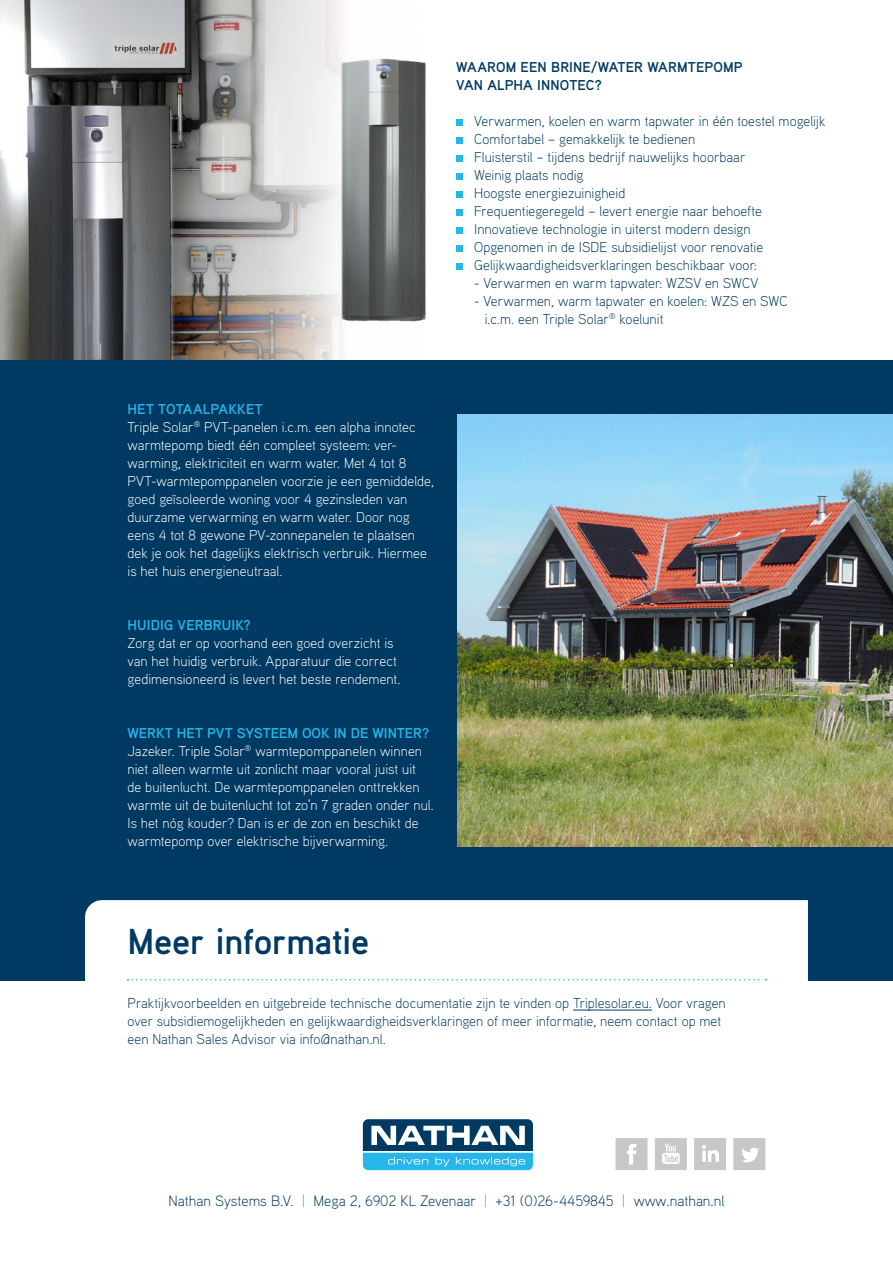
<style>
.page{position:relative;width:893px;height:1263px;background:#fff}
.page>*{position:absolute;margin:0;border:0;box-sizing:border-box;transform-origin:0 0}
.t1{font:700 36px "Aaux Pro";letter-spacing:-.005em;color:#003a62}
.t2{font:300 15px "Aaux Pro";color:#003a62}
.t3{font:300 14.25px/18px "Aaux Pro";letter-spacing:.005em;color:#fff}
.t4{font:300 14.25px/18px "Aaux Pro";color:#003a62}
.t5{font:700 14.25px "Aaux Pro";color:#26b6ea}
.t6{font:700 14.25px/18px "Aaux Pro";letter-spacing:.01em;color:#003a62}
.s1{color:#26b6ea}
</style>
<div class="page">
<img style="left:0;top:0;width:343px;height:360px">
<div style="left:0;top:360px;width:893px;height:620px;background:#003a62"></div>
<div style="left:456px;top:120px;width:7px;height:6px;background:#26b6ea"></div>
<div style="left:456px;top:138px;width:7px;height:6px;background:#26b6ea"></div>
<div style="left:456px;top:156px;width:7px;height:6px;background:#26b6ea"></div>
<div style="left:456px;top:174px;width:7px;height:6px;background:#26b6ea"></div>
<div style="left:456px;top:192px;width:7px;height:6px;background:#26b6ea"></div>
<div style="left:456px;top:210px;width:7px;height:6px;background:#26b6ea"></div>
<div style="left:456px;top:228px;width:7px;height:6px;background:#26b6ea"></div>
<div style="left:456px;top:246px;width:7px;height:6px;background:#26b6ea"></div>
<div style="left:456px;top:264px;width:7px;height:6px;background:#26b6ea"></div>
<svg style="left:363px;top:1119px;width:170px;height:51px"></svg>
<div style="left:85px;top:900px;width:723px;height:110px;background:#fff"></div>
<hr style="left:573px;top:1010px;width:79px;height:1px;background:#003a62">
<svg style="left:128px;top:979px;width:638px;height:1px"></svg>
<svg style="left:694px;top:1138px;width:32px;height:32px"></svg>
<svg style="left:615px;top:1138px;width:32px;height:32px"></svg>
<svg style="left:655px;top:1138px;width:32px;height:32px"></svg>
<svg style="left:733px;top:1138px;width:32px;height:32px"></svg>
<img style="left:457px;top:414px;width:436px;height:432px">
<img style="left:334px;top:55px;width:92px;height:269px">
<p class="t6" style="left:456px;top:58px;width:288px">WAAROM EEN BRINE/WATER WARMTEPOMP<br>VAN ALPHA INNOTEC?</p>
<p class="t4" style="left:474px;top:112px;width:353px">Verwarmen, koelen en warm tapwater in één toestel mogelijk</p>
<p class="t4" style="left:474px;top:130px;width:223px">Comfortabel – gemakkelijk te bedienen</p>
<p class="t4" style="left:474px;top:148px;width:273px">Fluisterstil – tijdens bedrijf nauwelijks hoorbaar</p>
<p class="t4" style="left:474px;top:166px;width:111px">Weinig plaats nodig</p>
<p class="t4" style="left:474px;top:184px;width:153px">Hoogste energiezuinigheid</p>
<p class="t4" style="left:474px;top:202px;width:289px">Frequentiegeregeld – levert energie naar behoefte</p>
<p class="t4" style="left:474px;top:220px;width:278px">Innovatieve technologie in uiterst modern design</p>
<p class="t4" style="left:474px;top:238px;width:290px">Opgenomen in de ISDE subsidielijst voor renovatie</p>
<p class="t4" style="left:474px;top:256px;width:284px">Gelijkwaardigheidsverklaringen beschikbaar voor:</p>
<p class="t4" style="left:474px;top:274px;width:286px">- Verwarmen en warm tapwater: WZSV en SWCV</p>
<p class="t4" style="left:485px;top:292px;width:304px;text-indent:-11px">- Verwarmen, warm tapwater en koelen: WZS en SWC i.c.m. een Triple Solar<sup>®</sup> koelunit</p>
<p class="t5" style="left:128px;top:400px;width:137px">HET TOTAALPAKKET</p>
<p class="t3" style="left:128px;top:418px;width:308px">Triple Solar<sup>®</sup> PVT-panelen i.c.m. een alpha innotec warmtepomp biedt één compleet systeem: ver&shy;warming, elektriciteit en warm water. Met 4 tot 8<br>PVT-warmtepomppanelen voorzie je een gemiddelde, goed geïsoleerde woning voor 4 gezinsleden van duurzame verwarming en warm water. Door nog eens 4 tot 8 gewone PV-zonnepanelen te plaatsen dek je ook het dagelijks elektrisch verbruik. Hiermee is het huis energieneutraal.</p>
<p class="t5" style="left:128px;top:616px;width:125px">HUIDIG VERBRUIK?</p>
<p class="t3" style="left:128px;top:634px;width:274px">Zorg dat er op voorhand een goed overzicht is van het huidig verbruik. Apparatuur die correct gedimensioneerd is levert het beste rendement.</p>
<p class="t5" style="left:128px;top:724px;width:303px">WERKT HET PVT SYSTEEM OOK IN DE WINTER?</p>
<p class="t3" style="left:128px;top:742px;width:308px">Jazeker. Triple Solar<sup>®</sup> warmtepomppanelen winnen niet alleen warmte uit zonlicht maar vooral juist uit<br>de buitenlucht. De warmtepomppanelen onttrekken warmte uit de buitenlucht tot zo’n 7 graden onder nul.<br>Is het nóg kouder? Dan is er de zon en beschikt de warmtepomp over elektrische bijverwarming.</p>
<p class="t1" style="left:128px;top:918px;width:243px">Meer informatie</p>
<p class="t4" style="left:128px;top:994px;width:600px">Praktijkvoorbeelden en uitgebreide technische documentatie zijn te vinden op Triplesolar.eu. Voor vragen</p>
<p class="t4" style="left:128px;top:1012px;width:595px">over subsidiemogelijkheden en gelijkwaardigheidsverklaringen of meer informatie, neem contact op met een Nathan Sales Advisor via info@nathan.nl.</p>
<p class="t2" style="left:169px;top:1191px;width:557px">Nathan Systems B.V. <span class="s1">|</span> Mega 2, 6902 KL Zevenaar <span class="s1">|</span> +31 (0)26-4459845 <span class="s1">|</span> www.nathan.nl</p>
</div>
